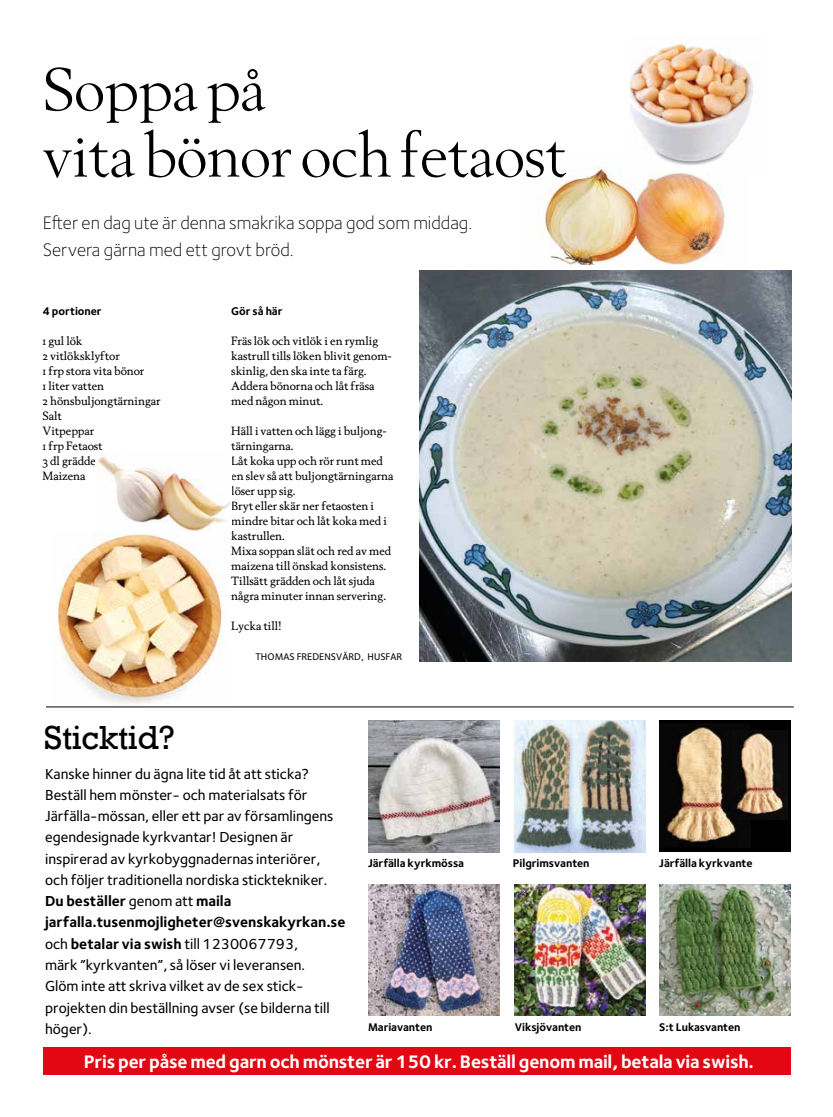
<style>
.page{position:relative;width:833px;height:1117px;background:#fff}
.page>*{position:absolute;margin:0;border:0;box-sizing:border-box;transform-origin:0 0}
.t1{font:60px/66.2px "Berling Nova Display Pro";letter-spacing:-.005em;color:#000}
.t2{font:31.25px "Rockwell";letter-spacing:-.005em;color:#000}
.t3{font:300 18.75px/26.2px "Foundry Sterling";color:#000}
.t4{font:700 18.75px "Foundry Sterling";letter-spacing:-.01em;color:#fff}
.t5{font:500 15px/21.2px "Foundry Sterling";color:#000}
.t6{font:11.5px/15px "Berling Nova Text Pro";letter-spacing:-.005em;color:#000}
.t7{font:700 11.5px "Foundry Sterling";letter-spacing:-.005em;color:#000}
.t8{font:500 10px "Foundry Sterling";letter-spacing:.005em;color:#000}
.s1{font-weight:700}
</style>
<div class="page">
<img style="left:420px;top:270px;width:371px;height:391px">
<img style="left:515px;top:720px;width:131px;height:131px">
<div style="left:659px;top:720px;width:131px;height:131px;background:#000"></div>
<img style="left:659px;top:723px;width:86px;height:123px">
<img style="left:732px;top:730px;width:56px;height:89px">
<img style="left:659px;top:884px;width:131px;height:131px">
<img style="left:369px;top:884px;width:131px;height:131px">
<img style="left:515px;top:884px;width:131px;height:131px">
<div style="left:43px;top:1047px;width:747px;height:27px;background:#e30613"></div>
<img style="left:369px;top:720px;width:131px;height:131px">
<img style="left:538px;top:166px;width:187px;height:98px">
<img style="left:55px;top:531px;width:168px;height:173px">
<img style="left:95px;top:455px;width:135px;height:76px">
<img style="left:630px;top:41px;width:125px;height:130px">
<hr style="left:46px;top:706px;width:748px;height:1px;background:#000">
<h1 class="t1" style="left:43px;top:56px;width:525px">Soppa på<br>vita bönor och fetaost</h1>
<h3 class="t3" style="left:43px;top:210px;width:431px">Efter en dag ute är denna smakrika soppa god som middag.<br>Servera gärna med ett grovt bröd.</h3>
<p class="t7" style="left:43px;top:304px;width:61px">4 portioner</p>
<p class="t6" style="left:43px;top:333px;width:120px">1 gul lök<br>2 vitlöksklyftor<br>1 frp stora vita bönor<br>1 liter vatten<br>2 hönsbuljongtärningar<br>Salt<br>Vitpeppar<br>1 frp Fetaost<br>3 dl grädde<br>Maizena</p>
<p class="t7" style="left:231px;top:304px;width:53px">Gör så här</p>
<p class="t6" style="left:231px;top:333px;width:162px">Fräs lök och vitlök i en rymlig kastrull tills löken blivit genom&shy;skinlig, den ska inte ta färg.<br>Addera bönorna och låt fräsa med någon minut.</p>
<p class="t6" style="left:231px;top:423px;width:164px">Häll i vatten och lägg i buljong&shy;tärningarna.<br>Låt koka upp och rör runt med en slev så att buljongtärningarna löser upp sig.<br>Bryt eller skär ner fetaosten i mindre bitar och låt koka med i kastrullen.<br>Mixa soppan slät och red av med maizena till önskad konsistens.<br>Tillsätt grädden och låt sjuda några minuter innan servering.</p>
<p class="t6" style="left:231px;top:618px;width:51px">Lycka till!</p>
<p class="t8" style="left:255px;top:650px;width:148px">THOMAS FREDENSVÄRD, HUSFAR</p>
<h2 class="t2" style="left:44px;top:718px;width:132px">Sticktid?</h2>
<p class="t5" style="left:45px;top:763px;width:302px">Kanske hinner du ägna lite tid åt att sticka?<br>Beställ hem mönster- och materialsats för Järfälla-mössan, eller ett par av församlingens egendesignade kyrkvantar! Designen är inspirerad av kyrkobyggnadernas interiörer, och följer traditionella nordiska sticktekniker.<br><span class="s1">Du beställer</span> genom att <span class="s1">maila jarfalla.tusenmojligheter@svenskakyrkan.se </span>och <span class="s1">betalar via swish</span> till 1230067793,<br>märk ”kyrkvanten”, så löser vi leveransen.<br>Glöm inte att skriva vilket av de sex stick&shy;projekten din beställning avser (se bilderna till höger).</p>
<p class="t7" style="left:368px;top:856px;width:98px">Järfälla kyrkmössa</p>
<p class="t7" style="left:513px;top:856px;width:78px">Pilgrimsvanten</p>
<p class="t7" style="left:659px;top:856px;width:95px">Järfälla kyrkvante</p>
<p class="t7" style="left:368px;top:1019px;width:66px">Mariavanten</p>
<p class="t7" style="left:515px;top:1019px;width:68px">Viksjövanten</p>
<p class="t7" style="left:659px;top:1019px;width:83px">S:t Lukasvanten</p>
<h3 class="t4" style="left:84px;top:1050px;width:672px">Pris per påse med garn och mönster är 150 kr. Beställ genom mail, betala via swish.</h3>
</div>
